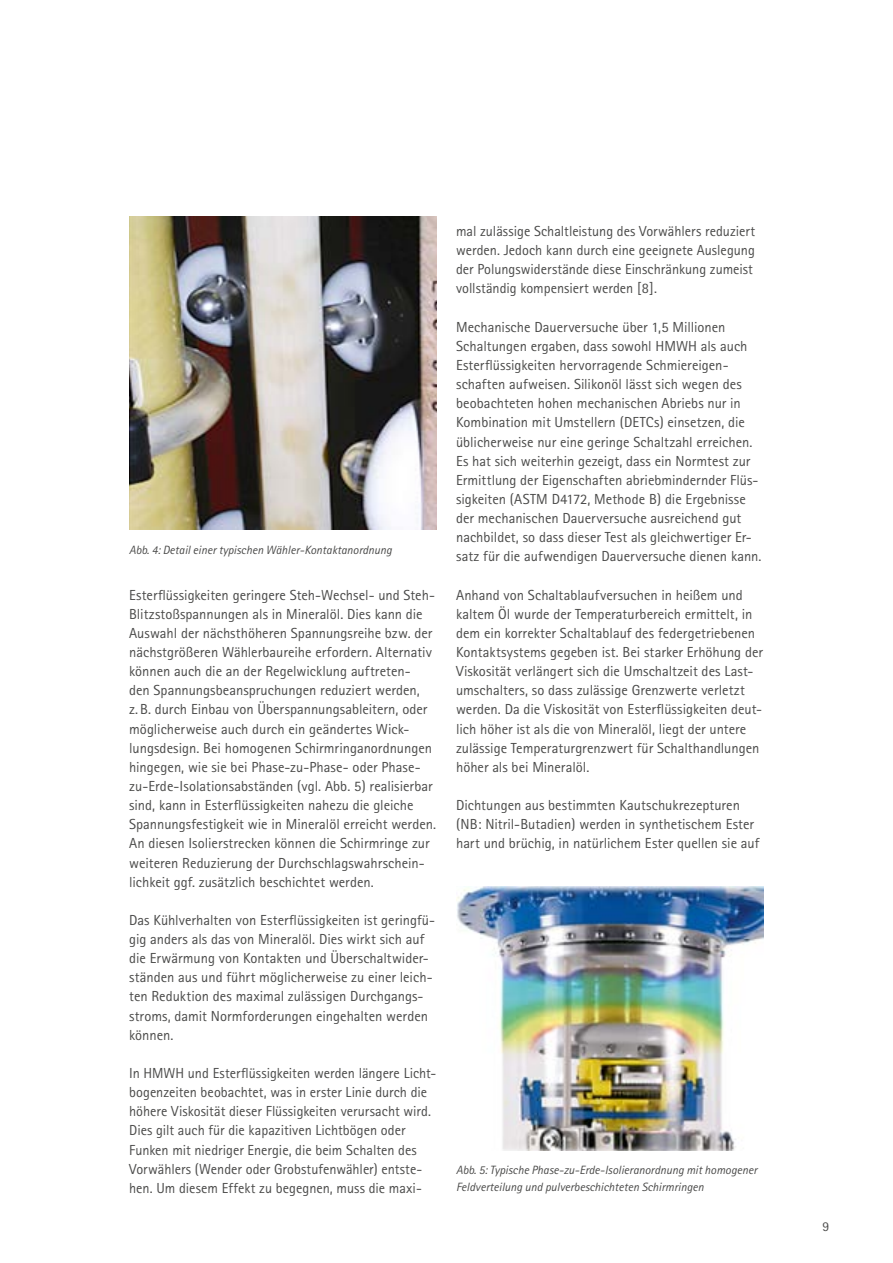
<style>
.page{position:relative;width:893px;height:1263px;background:#fff}
.page>*{position:absolute;margin:0;border:0;box-sizing:border-box;transform-origin:0 0}
.t1{font:14.55px/19.2px "Rotis Sans Serif";color:#4a4a49}
.t2{font:13.5px "Rotis Sans Serif";color:#4a4a49}
.t3{font:italic 12px/17px "Rotis Sans Serif";color:#4a4a49}
</style>
<div class="page">
<img style="left:129px;top:217px;width:308px;height:312px">
<img style="left:456px;top:887px;width:308px;height:263px">
<p class="t3" style="left:129px;top:542px;width:264px">Abb. 4: Detail einer typischen Wähler-Kontaktanordnung</p>
<p class="t1" style="left:129px;top:585px;width:309px">Esterflüssigkeiten geringere Steh-Wechsel- und Steh-Blitzstoßspannungen als in Mineralöl. Dies kann die Auswahl der nächsthöheren Spannungsreihe bzw. der nächstgrößeren Wählerbaureihe erfordern. Alternativ können auch die an der Regelwicklung auftreten-<br>den Spannungsbeanspruchungen reduziert werden, z.B. durch Einbau von Überspannungsableitern, oder möglicherweise auch durch ein geändertes Wick&shy;lungsdesign. Bei homogenen Schirmringanordnungen hingegen, wie sie bei Phase-zu-Phase- oder Phase&shy;zu-Erde-Isolationsabständen (vgl. Abb. 5) realisierbar sind, kann in Esterflüssigkeiten nahezu die gleiche Spannungsfestigkeit wie in Mineralöl erreicht werden.<br>An diesen Isolierstrecken können die Schirmringe zur weiteren Reduzierung der Durchschlagswahrschein&shy;lichkeit ggf. zusätzlich beschichtet werden.</p>
<p class="t1" style="left:129px;top:910px;width:308px">Das Kühlverhalten von Esterflüssigkeiten ist geringfü&shy;gig anders als das von Mineralöl. Dies wirkt sich auf die Erwärmung von Kontakten und Überschaltwider&shy;ständen aus und führt möglicherweise zu einer leich&shy;ten Reduktion des maximal zulässigen Durchgangs&shy;stroms, damit Normforderungen eingehalten werden können.</p>
<p class="t1" style="left:129px;top:1063px;width:309px">In HMWH und Esterflüssigkeiten werden längere Licht&shy;bogenzeiten beobachtet, was in erster Linie durch die höhere Viskosität dieser Flüssigkeiten verursacht wird.<br>Dies gilt auch für die kapazitiven Lichtbögen oder Funken mit niedriger Energie, die beim Schalten des Vorwählers (Wender oder Grobstufenwähler) entste&shy;hen. Um diesem Effekt zu begegnen, muss die maxi-</p>
<p class="t1" style="left:456px;top:221px;width:301px">mal zulässige Schaltleistung des Vorwählers reduziert werden. Jedoch kann durch eine geeignete Auslegung der Polungswiderstände diese Einschränkung zumeist vollständig kompensiert werden [8].</p>
<p class="t1" style="left:456px;top:317px;width:307px">Mechanische Dauerversuche über 1,5 Millionen Schaltungen ergaben, dass sowohl HMWH als auch Esterflüssigkeiten hervorragende Schmiereigen&shy;schaften aufweisen. Silikonöl lässt sich wegen des beobachteten hohen mechanischen Abriebs nur in Kombination mit Umstellern (DETCs) einsetzen, die üblicherweise nur eine geringe Schaltzahl erreichen.<br>Es hat sich weiterhin gezeigt, dass ein Normtest zur Ermittlung der Eigenschaften abriebmindernder Flüs&shy;sigkeiten (ASTM D4172, Methode B) die Ergebnisse der mechanischen Dauerversuche ausreichend gut nachbildet, so dass dieser Test als gleichwertiger Er&shy;satz für die aufwendigen Dauerversuche dienen kann.</p>
<p class="t1" style="left:456px;top:585px;width:308px">Anhand von Schaltablaufversuchen in heißem und kaltem Öl wurde der Temperaturbereich ermittelt, in dem ein korrekter Schaltablauf des federgetriebenen Kontaktsystems gegeben ist. Bei starker Erhöhung der Viskosität verlängert sich die Umschaltzeit des Last&shy;umschalters, so dass zulässige Grenzwerte verletzt werden. Da die Viskosität von Esterflüssigkeiten deut&shy;lich höher ist als die von Mineralöl, liegt der untere zulässige Temperaturgrenzwert für Schalthandlungen höher als bei Mineralöl.</p>
<p class="t1" style="left:456px;top:795px;width:305px">Dichtungen aus bestimmten Kautschukrezepturen (NB: Nitril-Butadien) werden in synthetischem Ester hart und brüchig, in natürlichem Ester quellen sie auf</p>
<p class="t3" style="left:456px;top:1162px;width:303px">Abb. 5: Typische Phase-zu-Erde-Isolieranordnung mit homogener<br>Feldverteilung und pulverbeschichteten Schirmringen</p>
<p class="t2" style="left:822px;top:1218px;width:8px">9</p>
</div>
